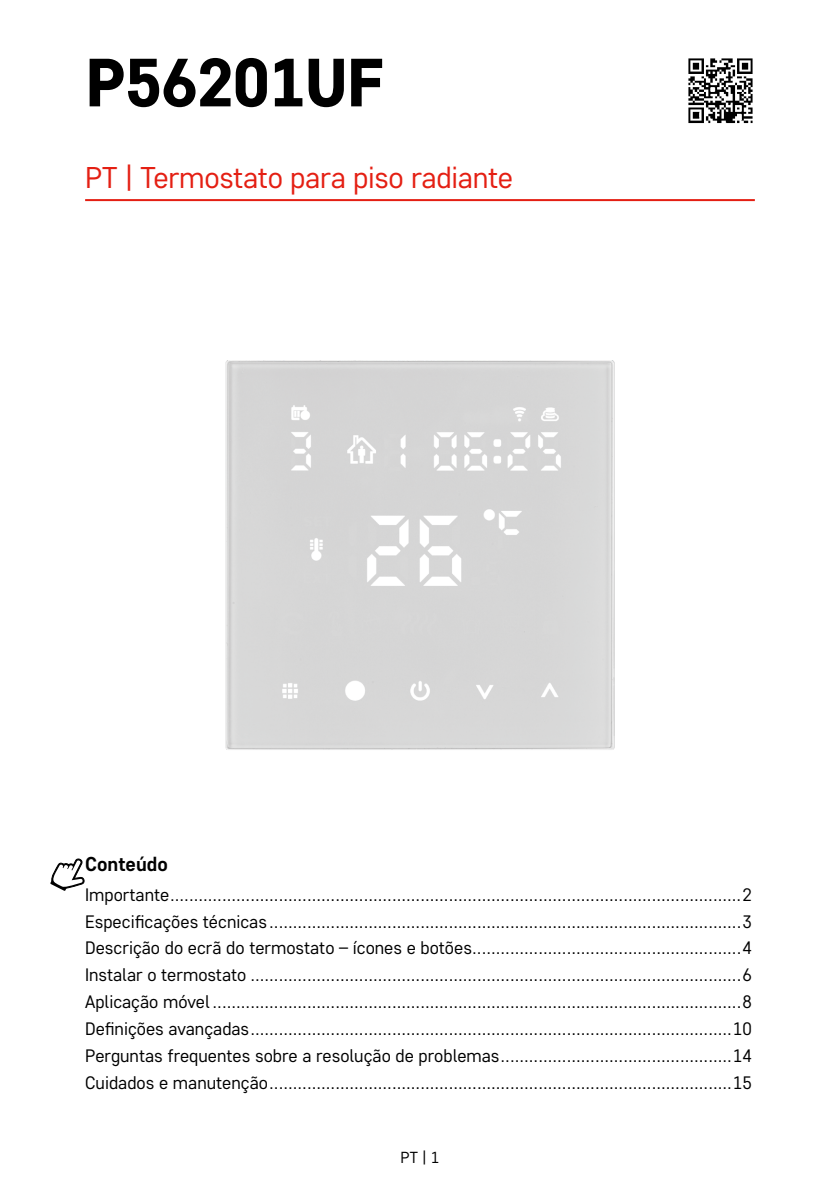
<style>
.page{position:relative;width:840px;height:1191px;background:#fff}
.page>*{position:absolute;margin:0;border:0;box-sizing:border-box;transform-origin:0 0}
.t1{font:800 68px "Core Sans D65";letter-spacing:-.02em;color:#000}
.t2{font:30px "Core Sans D35";letter-spacing:-.01em;color:#e41f13}
.t3{font:700 20px "Core Sans D55";color:#000}
.t4{font:18px/26.8px "Core Sans D35";color:#000;text-align:justify}
.t5{font:16px "Core Sans D35";color:#000}
</style>
<div class="page">
<hr style="left:85px;top:199px;width:669px;height:2px;background:#e41f13">
<svg style="left:50px;top:858px;width:35px;height:33px"></svg>
<img style="left:225px;top:360px;width:390px;height:390px">
<img style="left:688px;top:58px;width:65px;height:66px">
<h1 class="t1" style="left:85px;top:38px;width:300px">P56201UF</h1>
<h2 class="t2" style="left:85px;top:158px;width:429px">PT | Termostato para piso radiante</h2>
<p class="t3" style="left:85px;top:851px;width:84px">Conteúdo</p>
<p class="t4" style="left:85px;top:880px;width:668px">Importante.........................................................................................................................2<br>Especificações técnicas ....................................................................................................3<br>Descrição do ecrã do termostato – ícones e botões.........................................................4<br>Instalar o termostato ........................................................................................................6<br>Aplicação móvel ................................................................................................................8<br>Definições avançadas......................................................................................................10<br>Perguntas frequentes sobre a resolução de problemas.................................................14<br>Cuidados e manutenção..................................................................................................15</p>
<p class="t5" style="left:400px;top:1146px;width:40px">PT | 1</p>
</div>
